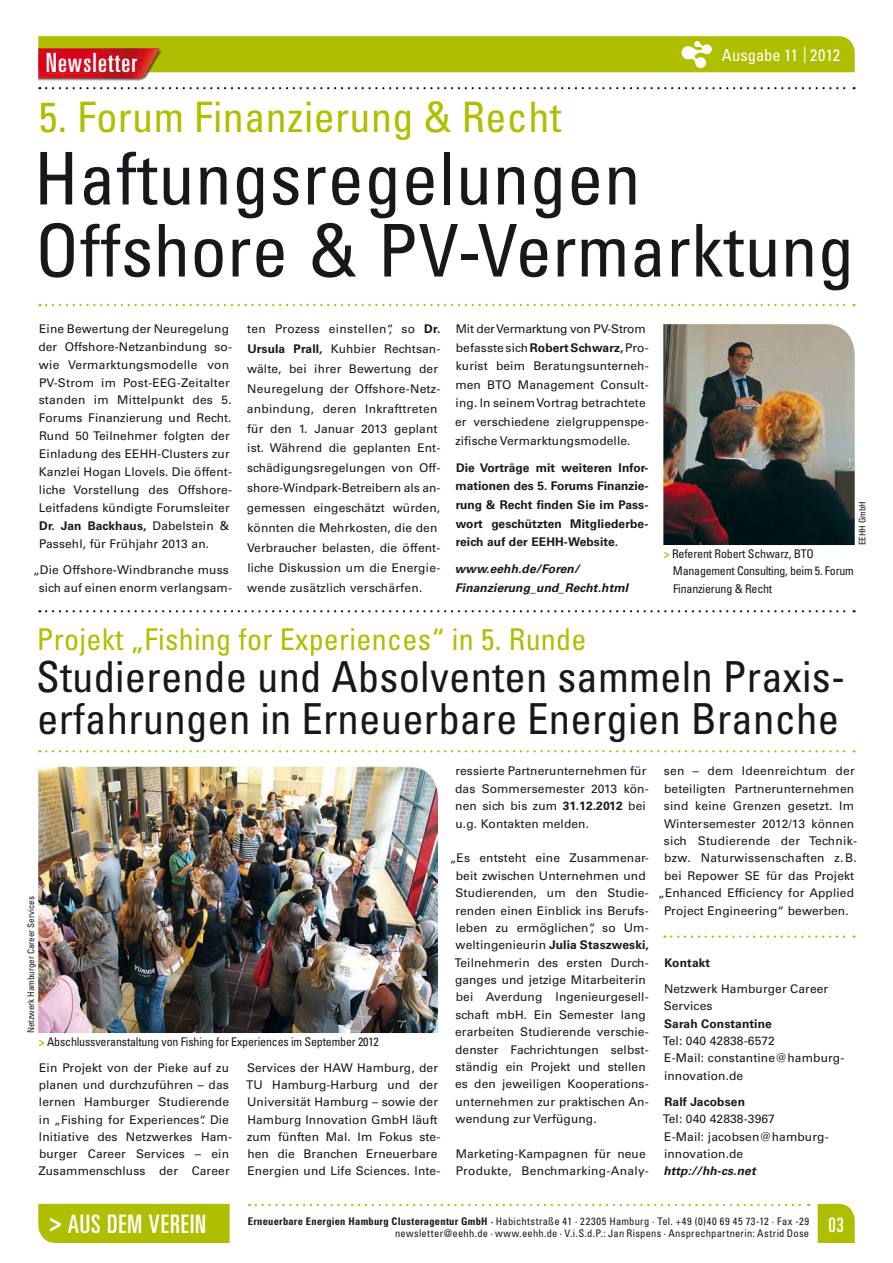
<style>
.page{position:relative;width:893px;height:1263px;background:#fff}
.page>*{position:absolute;margin:0;border:0;box-sizing:border-box;transform-origin:0 0}
.t1{font:condensed 72.75px/72px "Univers LT Std";letter-spacing:.005em;color:#1a171c}
.t2{font:condensed 42.75px/42px "Univers LT Std";letter-spacing:.005em;color:#1a171c}
.t3{font:condensed 42px "Univers LT Std";letter-spacing:.01em;color:#afbf00}
.t4{font:condensed 30px "Univers LT Std";letter-spacing:.01em;color:#afbf00}
.t5{font:ultra-condensed 26.55px "Univers LT Std";letter-spacing:.045em;color:#fff}
.t6{font:ultra-condensed 25.5px "Univers LT Std";letter-spacing:.04em;color:#fff}
.t7{font:condensed 16.5px "Univers LT Std";color:#fff}
.t8{font:12px/17.4px "Univers LT Std";letter-spacing:.01em;color:#1a171c}
.t9{font:700 12px/18.6px "Univers LT Std";letter-spacing:.01em;color:#1a171c}
.t10{font:condensed 12px/17.2px "Univers LT Std";letter-spacing:-.015em;color:#1a171c}
.t11{font:italic 700 12px/18.6px "Univers LT Std";letter-spacing:.01em;color:#1a171c}
.t12{font:condensed 10.5px/12.6px "Univers LT Std";letter-spacing:.025em;color:#1a171c}
.t13{font:condensed 9px "Univers LT Std";color:#1a171c}
.s1{font-weight:700}
.s2{font-weight:700;color:#afbf00}
.s3{font-weight:700;font-stretch:condensed}
</style>
<div class="page">
<img style="left:38px;top:72px;width:150px;height:9px">
<svg style="left:46px;top:87px;width:809px;height:2px"></svg>
<svg style="left:38px;top:36px;width:817px;height:36px;background:#b3af07"></svg>
<svg style="left:256px;top:1204px;width:553px;height:2px"></svg>
<svg style="left:818px;top:1204px;width:37px;height:39px"></svg>
<div style="left:38px;top:1204px;width:192px;height:39px;background:#afbf00"></div>
<img style="left:663px;top:324px;width:192px;height:221px">
<svg style="left:46px;top:304px;width:809px;height:2px"></svg>
<svg style="left:46px;top:610px;width:809px;height:2px"></svg>
<svg style="left:46px;top:750px;width:809px;height:2px"></svg>
<img style="left:38px;top:767px;width:400px;height:266px">
<svg style="left:671px;top:935px;width:184px;height:3px"></svg>
<h3 class="t5" style="left:46px;top:48px;width:93px">Newsletter</h3>
<h3 class="t7" style="left:722px;top:44px;width:120px">Ausgabe 11 | 2012</h3>
<h3 class="t3" style="left:39px;top:91px;width:524px">5. Forum Finanzierung &amp; Recht</h3>
<h1 class="t1" style="left:34px;top:142px;width:822px">Haftungsregelungen<br>Offshore &amp; PV-Vermarktung</h1>
<p class="t8" style="left:38px;top:320px;width:195px;line-height:17.9px">Eine Bewertung der Neuregelung der Offshore-Netzanbindung so&shy;wie Vermarktungsmodelle von<br>PV-Strom im Post-EEG-Zeitalter standen im Mittelpunkt des 5.<br>Forums Finanzierung und Recht.<br>Rund 50 Teilnehmer folgten der<br>Einladung des EEHH-Clusters zur<br>Kanzlei Hogan Llovels. Die öffent&shy;liche Vorstellung des Offshore-<br>Leitfadens kündigte Forumsleiter<br><span class="s1">Dr. Jan Backhaus,</span> Dabelstein &amp;<br>Passehl, für Frühjahr 2013 an.</p>
<p class="t8" style="left:33px;top:561px;width:199px;line-height:17.9px;text-align:center">„Die Offshore-Windbranche muss sich auf einen enorm verlangsam-</p>
<p class="t8" style="left:247px;top:319px;width:195px;line-height:20px">ten Prozess einstellen“, so <span class="s1">Dr.<br>Ursula Prall,</span> Kuhbier Rechtsan&shy;wälte, bei ihrer Bewertung der<br>Neuregelung der Offshore-Netz&shy;anbindung, deren Inkrafttreten für den 1. Januar 2013 geplant ist. Während die geplanten Ent&shy;schädigungsregelungen von Off&shy;shore-Windpark-Betreibern als an&shy;gemessen eingeschätzt würden, könnten die Mehrkosten, die den<br>Verbraucher belasten, die öffent&shy;liche Diskussion um die Energie&shy;wende zusätzlich verschärfen.</p>
<p class="t8" style="left:455px;top:319px;width:195px;line-height:18.6px">Mit der Vermarktung von PV-Strom befasste sich <span class="s1">Robert Schwarz,</span> Pro&shy;kurist beim Beratungsunterneh&shy;men BTO Management Consult&shy;ing. In seinem Vortrag betrachtete er verschiedene zielgruppenspe&shy;zifische Vermarktungsmodelle.</p>
<p class="t9" style="left:456px;top:458px;width:194px">Die Vorträge mit weiteren Infor&shy;mationen des 5. Forums Finanzie&shy;rung &amp; Recht finden Sie im Pass-- wort geschützten Mitgliederbe&shy;reich auf der EEHH-Website.</p>
<p class="t11" style="left:455px;top:560px;width:175px">www.eehh.de/Foren/<br>Finanzierung_und_Recht.html</p>
<p class="t13" style="left:856px;top:545px;width:45px;rotate:-90deg">EEHH GmbH</p>
<p class="t10" style="left:673px;top:545px;width:182px;text-indent:-9px"><span class="s2">&gt;</span> Referent Robert Schwarz, BTO<br>Management Consulting, beim 5. Forum<br>Finanzierung &amp; Recht</p>
<h3 class="t4" style="left:37px;top:620px;width:551px">Projekt „Fishing for Experiences“ in 5. Runde</h3>
<h2 class="t2" style="left:36px;top:655px;width:806px">Studierende und Absolventen sammeln Praxis&shy;erfahrungen in Erneuerbare Energien Branche</h2>
<p class="t13" style="left:25px;top:1033px;width:138px;rotate:-90deg">Netzwerk Hamburger Career Services</p>
<p class="t10" style="left:39px;top:1033px;width:342px"><span class="s2">&gt;</span> Abschlussveranstaltung von Fishing for Experiences im September 2012</p>
<p class="t8" style="left:38px;top:1059px;width:195px">Ein Projekt von der Pieke auf zu planen und durchzuführen – das lernen Hamburger Studierende in „Fishing for Experiences“. Die<br>Initiative des Netzwerkes Ham&shy;burger Career Services – ein<br>Zusammenschluss der Career</p>
<p class="t8" style="left:246px;top:1059px;width:196px">Services der HAW Hamburg, der<br>TU Hamburg-Harburg und der<br>Universität Hamburg – sowie der<br>Hamburg Innovation GmbH läuft zum fünften Mal. Im Fokus ste&shy;hen die Branchen Erneuerbare<br>Energien und Life Sciences. Inte-</p>
<p class="t8" style="left:455px;top:762px;width:195px">ressierte Partnerunternehmen für das Sommersemester 2013 kön&shy;nen sich bis zum <span class="s1">31.12.2012</span> bei u.g. Kontakten melden.</p>
<p class="t8" style="left:454px;top:849px;width:196px;text-indent:-5px">„Es entsteht eine Zusammenar&shy;beit zwischen Unternehmen und<br>Studierenden, um den Studie&shy;renden einen Einblick ins Berufs&shy;leben zu ermöglichen“, so Um&shy;weltingenieurin <span class="s1">Julia Staszweski,<br></span>Teilnehmerin des ersten Durch&shy;ganges und jetzige Mitarbeiterin bei Averdung Ingenieurgesell&shy;schaft mbH. Ein Semester lang erarbeiten Studierende verschie&shy;denster Fachrichtungen selbst&shy;ständig ein Projekt und stellen es den jeweiligen Kooperations&shy;unternehmen zur praktischen An&shy;wendung zur Verfügung.</p>
<p class="t8" style="left:456px;top:1145px;width:194px">Marketing-Kampagnen für neue<br>Produkte, Benchmarking-Analy-</p>
<p class="t8" style="left:658px;top:762px;width:200px;text-align:center">sen – dem Ideenreichtum der beteiligten Partnerunternehmen sind keine Grenzen gesetzt. Im<br>Wintersemester 2012/13 können sich Studierende der Technik&shy;bzw. Naturwissenschaften z.B. bei Repower SE für das Projekt „Enhanced Efficiency for Applied<br>Project Engineering“ bewerben.</p>
<p class="t9" style="left:664px;top:953px;width:47px">Kontakt</p>
<p class="t8" style="left:664px;top:980px;width:166px">Netzwerk Hamburger Career<br>Services</p>
<p class="t9" style="left:664px;top:1014px;width:109px">Sarah Constantine</p>
<p class="t8" style="left:663px;top:1032px;width:183px">Tel: 040 42838-6572<br>E-Mail: constantine@hamburg&shy;innovation.de</p>
<p class="t9" style="left:664px;top:1092px;width:82px">Ralf Jacobsen</p>
<p class="t8" style="left:663px;top:1110px;width:167px">Tel: 040 42838-3967<br>E-Mail: jacobsen@hamburg&shy;innovation.de</p>
<p class="t11" style="left:663px;top:1162px;width:94px">http://hh-cs.net</p>
<h3 class="t6" style="left:49px;top:1209px;width:158px"><span class="s3">&gt;</span> AUS DEM VEREIN</h3>
<p class="t12" style="left:395px;top:1215px;width:450px;text-indent:-147px"><span class="s1">Erneuerbare Energien Hamburg Clusteragentur GmbH ·</span> Habichtstraße 41 · 22305 Hamburg · Tel. +49 (0)40 69 45 73-12 · Fax -29 newsletter@eehh.de · www.eehh.de · V.i.S.d.P.: Jan Rispens · Ansprechpartnerin: Astrid Dose <sup>03</sup></p>
</div>
